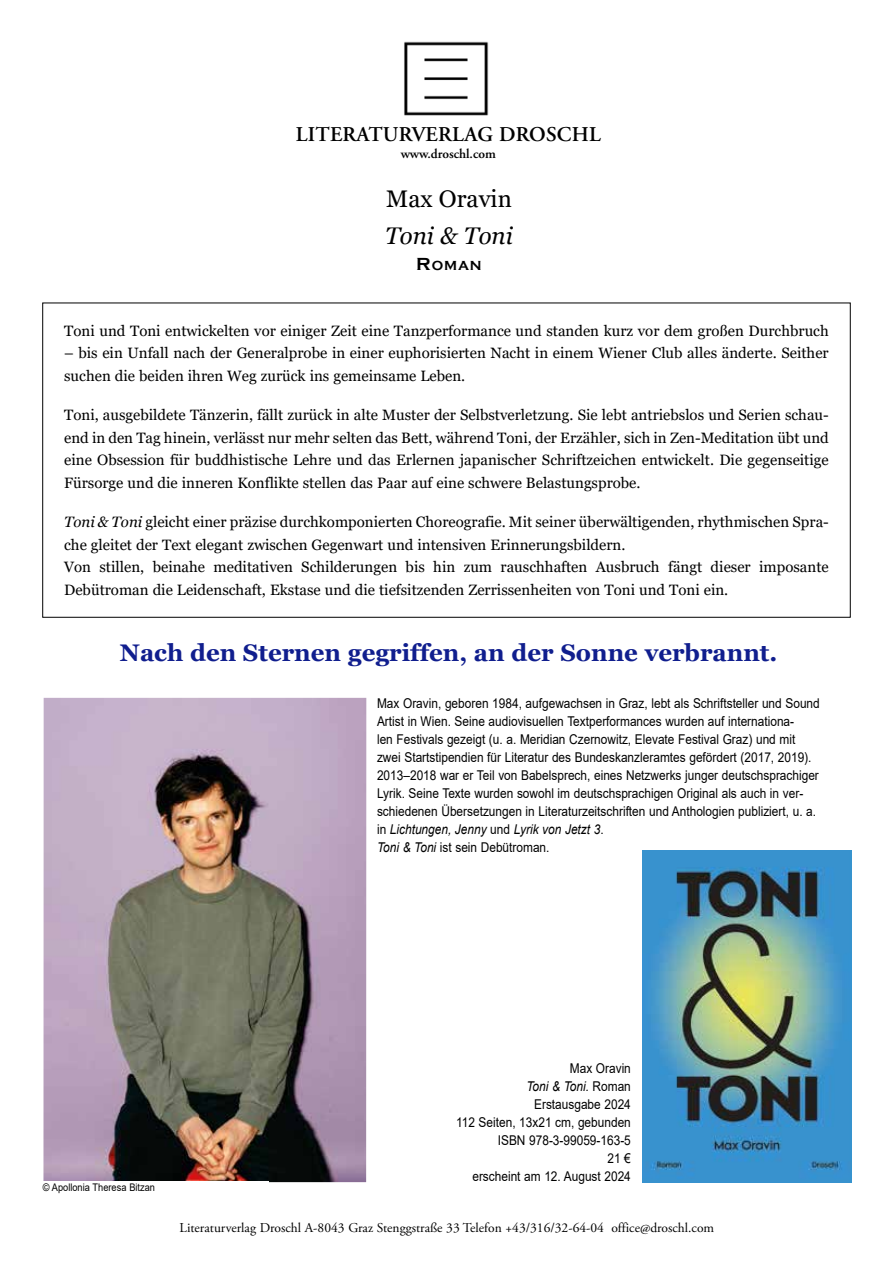
<style>
.page{position:relative;width:893px;height:1263px;background:#fff}
.page>*{position:absolute;margin:0;border:0;box-sizing:border-box;transform-origin:0 0}
.t1{font:700 24px "Georgia";color:#101e8e}
.t2{font:24px "Georgia";color:#000}
.t3{font:italic 24px "Georgia";color:#000}
.t4{font:600 21px "Adobe Garamond Pro";letter-spacing:.015em;color:#000}
.t5{font:15px/22.5px "Georgia";color:#000}
.t6{font:13.5px/18px "Arial";color:#000;scale:.88 1}
.t7{font:13.5px "Adobe Garamond Pro";color:#000}
.t8{font:600 13.5px "Adobe Garamond Pro";color:#000}
.t9{font:700 13.5px "Copperplate Gothic";color:#000}
.t10{font:10.5px "Arial";color:#000;scale:.88 1}
.s1{font-size:18px}
.s2{font-style:italic}
</style>
<div class="page">
<img style="left:404px;top:41px;width:85px;height:75px">
<img style="left:43px;top:698px;width:323px;height:484px">
<img style="left:643px;top:851px;width:208px;height:331px">
<div style="left:41px;top:1181px;width:228px;height:17px;background:#fff"></div>
<h2 class="t4" style="left:296px;top:122px;width:300px">LITERATURVERLAG DROSCHL</h2>
<p class="t8" style="left:401px;top:146px;width:97px">WWW.DROSCHL.COM</p>
<h1 class="t2" style="left:386px;top:184px;width:127px">Max Oravin</h1>
<h1 class="t3" style="left:385px;top:221px;width:129px">Toni &amp; Toni</h1>
<p class="t9" style="left:416px;top:258px;width:67px"><span class="s1">R</span>OMAN</p>
<p class="t5" style="left:64px;top:320px;width:766px">Toni und Toni entwickelten vor einiger Zeit eine Tanzperformance und standen kurz vor dem großen Durchbruch</p>
<p class="t5" style="left:64px;top:342px;width:766px">– bis ein Unfall nach der Generalprobe in einer euphorisierten Nacht in einem Wiener Club alles änderte. Seither suchen die beiden ihren Weg zurück ins gemeinsame Leben.</p>
<p class="t5" style="left:64px;top:404px;width:766px;text-align:justify">Toni, ausgebildete Tänzerin, fällt zurück in alte Muster der Selbstverletzung. Sie lebt antriebslos und Serien schau&shy;end in den Tag hinein, verlässt nur mehr selten das Bett, während Toni, der Erzähler, sich in Zen-Meditation übt und eine Obsession für buddhistische Lehre und das Erlernen japanischer Schriftzeichen entwickelt. Die gegenseitige Fürsorge und die inneren Konflikte stellen das Paar auf eine schwere Belastungsprobe.</p>
<p class="t5" style="left:64px;top:511px;width:766px"><span class="s2">Toni &amp; Toni</span> gleicht einer präzise durchkomponierten Choreografie. Mit seiner überwältigenden, rhythmischen Spra&shy;che gleitet der Text elegant zwischen Gegenwart und intensiven Erinnerungsbildern.<br>Von stillen, beinahe meditativen Schilderungen bis hin zum rauschhaften Ausbruch fängt dieser imposante Debütroman die Leidenschaft, Ekstase und die tiefsitzenden Zerrissenheiten von Toni und Toni ein.</p>
<h1 class="t1" style="left:120px;top:638px;width:659px">Nach den Sternen gegriffen, an der Sonne verbrannt.</h1>
<p class="t6" style="left:377px;top:694px;width:505px">Max Oravin, geboren 1984, aufgewachsen in Graz, lebt als Schriftsteller und Sound Artist in Wien. Seine audiovisuellen Textperformances wurden auf internationa-<br>len Festivals gezeigt (u. a. Meridian Czernowitz, Elevate Festival Graz) und mit zwei Startstipendien für Literatur des Bundeskanzleramtes gefördert (2017, 2019).<br>2013–2018 war er Teil von Babelsprech, eines Netzwerks junger deutschsprachiger Lyrik. Seine Texte wurden sowohl im deutschsprachigen Original als auch in ver&shy;schiedenen Übersetzungen in Literaturzeitschriften und Anthologien publiziert, u. a. in <span class="s2">Lichtungen, Jenny</span> und <span class="s2">Lyrik von Jetzt 3</span>.<br><span class="s2">Toni &amp; Toni</span> ist sein Debütroman.</p>
<p class="t10" style="left:43px;top:1179px;width:129px">© Apollonia Theresa Bitzan</p>
<p class="t6" style="left:456px;top:1059px;width:200px;text-align:right">Max Oravin<br><span class="s2">Toni &amp; Toni.</span> Roman<br>Erstausgabe 2024<br>112 Seiten, 13x21 cm, gebunden<br>ISBN 978-3-99059-163-5<br>21 €<br>erscheint am 12. August 2024</p>
<p class="t7" style="left:180px;top:1220px;width:536px">Literaturverlag Droschl A-8043 Graz Stenggstraße 33 Telefon +43/316/32-64-04 office@droschl.com</p>
</div>
